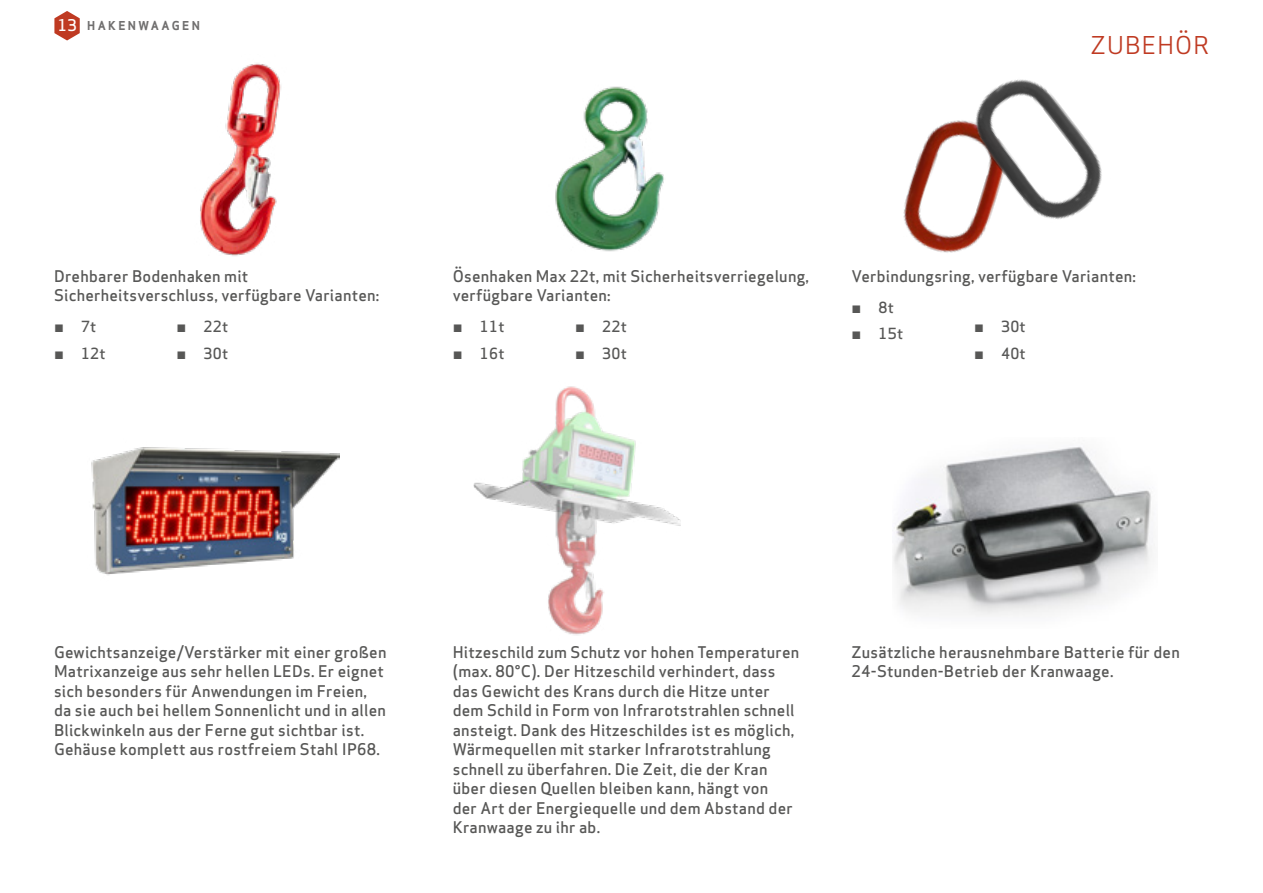
<style>
.page{position:relative;width:1263px;height:893px;background:#fff}
.page>*{position:absolute;margin:0;border:0;box-sizing:border-box;transform-origin:0 0}
._2_nagluwek-strona{font:24px "Apex Sans";letter-spacing:.05em;color:#bf3a22}
.t1{font:500 15.75px/19.5px "Apex Sans";letter-spacing:.015em;color:#575756}
.t2{font:500 15.75px "Apex Sans";color:#fff}
.t3{font:500 15px "Apex Sans";letter-spacing:.02em;color:#575756}
.nagluwek_kopia{font:700 12px "Apex Sans";letter-spacing:.2em;color:#706f6f}
.s1{font-weight:400}
</style>
<div class="page">
<img style="left:555px;top:86px;width:109px;height:166px">
<img style="left:200px;top:63px;width:81px;height:193px">
<img style="left:903px;top:143px;width:22px;height:103px">
<img style="left:925px;top:79px;width:177px;height:174px">
<img style="left:91px;top:447px;width:248px;height:128px">
<img style="left:473px;top:386px;width:208px;height:249px">
<img style="left:893px;top:446px;width:260px;height:170px">
<svg style="left:54px;top:11px;width:26px;height:30px"></svg>
<p class="t2" style="left:58px;top:11px;width:21px">13</p>
<p class="nagluwek_kopia" style="left:87px;top:18px;width:114px">HAKENWAAGEN</p>
<p class="_2_nagluwek-strona" style="left:1090px;top:26px;width:120px">ZUBEHÖR</p>
<p class="t1" style="left:54px;top:264px;width:327px">Drehbarer Bodenhaken mit<br>Sicherheitsverschluss, verfügbare Varianten:</p>
<p class="t3" style="left:54px;top:313px;width:44px"><span class="s1">¬</span> 7t</p>
<p class="t3" style="left:54px;top:340px;width:53px"><span class="s1">¬</span> 12t</p>
<p class="t3" style="left:176px;top:314px;width:53px"><span class="s1">¬</span> 22t</p>
<p class="t3" style="left:176px;top:340px;width:53px"><span class="s1">¬</span> 30t</p>
<p class="t1" style="left:453px;top:264px;width:358px">Ösenhaken Max 22t, mit Sicherheitsverriegelung, verfügbare Varianten:</p>
<p class="t3" style="left:453px;top:313px;width:53px"><span class="s1">¬</span> 11t</p>
<p class="t3" style="left:453px;top:340px;width:53px"><span class="s1">¬</span> 16t</p>
<p class="t3" style="left:575px;top:314px;width:53px"><span class="s1">¬</span> 22t</p>
<p class="t3" style="left:575px;top:340px;width:53px"><span class="s1">¬</span> 30t</p>
<p class="t1" style="left:851px;top:264px;width:286px">Verbindungsring, verfügbare Varianten:</p>
<p class="t3" style="left:851px;top:294px;width:44px"><span class="s1">¬</span> 8t</p>
<p class="t3" style="left:851px;top:320px;width:53px"><span class="s1">¬</span> 15t</p>
<p class="t3" style="left:974px;top:314px;width:53px"><span class="s1">¬</span> 30t</p>
<p class="t3" style="left:974px;top:340px;width:53px"><span class="s1">¬</span> 40t</p>
<p class="t1" style="left:54px;top:640px;width:334px">Gewichtsanzeige/Verstärker mit einer großen Matrixanzeige aus sehr hellen LEDs. Er eignet sich besonders für Anwendungen im Freien, da sie auch bei hellem Sonnenlicht und in allen Blickwinkeln aus der Ferne gut sichtbar ist.<br>Gehäuse komplett aus rostfreiem Stahl IP68.</p>
<p class="t1" style="left:453px;top:640px;width:348px">Hitzeschild zum Schutz vor hohen Temperaturen (max. 80°C). Der Hitzeschild verhindert, dass das Gewicht des Krans durch die Hitze unter dem Schild in Form von Infrarotstrahlen schnell ansteigt. Dank des Hitzeschildes ist es möglich, Wärmequellen mit starker Infrarotstrahlung schnell zu überfahren. Die Zeit, die der Kran über diesen Quellen bleiben kann, hängt von<br>der Art der Energiequelle und dem Abstand der Kranwaage zu ihr ab.</p>
<p class="t1" style="left:851px;top:640px;width:330px">Zusätzliche herausnehmbare Batterie für den<br>24-Stunden-Betrieb der Kranwaage.</p>
</div>
